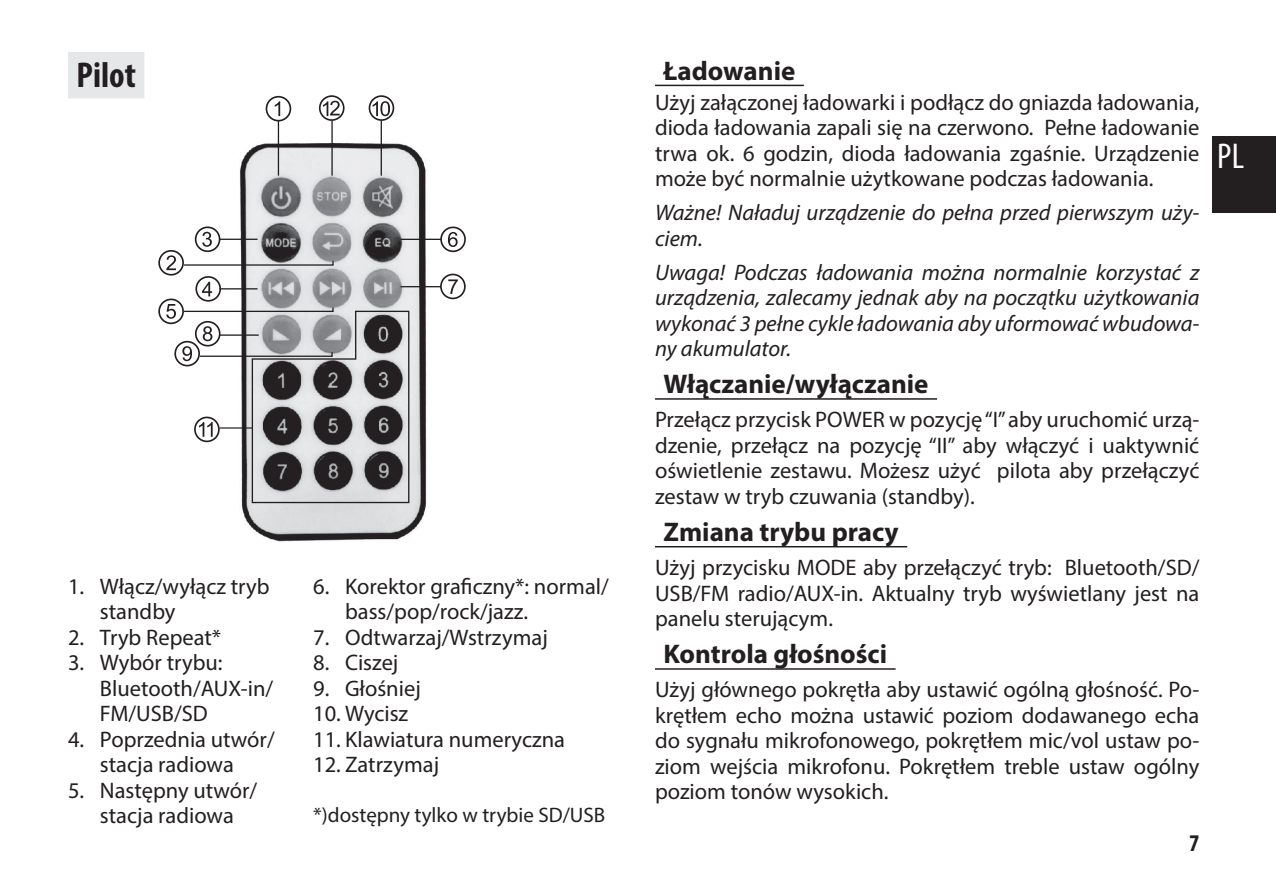
<style>
.page{position:relative;width:1276px;height:893px;background:#fff}
.page>*{position:absolute;margin:0;border:0;box-sizing:border-box;transform-origin:0 0}
.t1{font:700 condensed 36px "Myriad Pro";color:#231f20}
.t2{font:condensed 36px "Myriad Pro";color:#fff}
.t3{font:700 27px "Myriad Pro";color:#231f20}
.t4{font:700 condensed 24px "Myriad Pro";color:#231f20}
.t5{font:22.5px/25.5px "Myriad Pro";color:#231f20;text-align:justify}
.t6{font:italic 22.5px/25.5px "Myriad Pro";color:#231f20}
.t7{font:21px "Myriad Pro";color:#231f20}
</style>
<div class="page">
<div style="left:1212px;top:136px;width:64px;height:77px;background:#231f20"></div>
<img style="left:179px;top:111px;width:287px;height:431px">
<svg style="left:166px;top:255px;width:10px;height:15px"></svg>
<div style="left:319px;top:95px;width:25px;height:26px;border:2px solid #231f20;border-radius:50%"></div>
<div style="left:174px;top:341px;width:26px;height:25px;border:2px solid #231f20;border-radius:50%"></div>
<svg style="left:202px;top:282px;width:10px;height:14px"></svg>
<div style="left:195px;top:226px;width:25px;height:26px;border:2px solid #231f20;border-radius:50%"></div>
<svg style="left:166px;top:304px;width:10px;height:15px"></svg>
<div style="left:158px;top:250px;width:26px;height:26px;border:2px solid #231f20;border-radius:50%"></div>
<div style="left:158px;top:299px;width:26px;height:25px;border:2px solid #231f20;border-radius:50%"></div>
<div style="left:440px;top:274px;width:26px;height:25px;border:2px solid #231f20;border-radius:50%"></div>
<svg style="left:202px;top:232px;width:10px;height:15px"></svg>
<div style="left:369px;top:95px;width:25px;height:26px;border:2px solid #231f20;border-radius:50%"></div>
<svg style="left:448px;top:232px;width:10px;height:15px"></svg>
<div style="left:440px;top:227px;width:26px;height:25px;border:2px solid #231f20;border-radius:50%"></div>
<svg style="left:448px;top:279px;width:10px;height:15px"></svg>
<div style="left:195px;top:276px;width:26px;height:26px;border:2px solid #231f20;border-radius:50%"></div>
<svg style="left:275px;top:101px;width:5px;height:15px"></svg>
<svg style="left:372px;top:101px;width:18px;height:15px"></svg>
<svg style="left:323px;top:101px;width:17px;height:15px"></svg>
<div style="left:266px;top:96px;width:25px;height:25px;border:2px solid #231f20;border-radius:50%"></div>
<hr style="left:278px;top:121px;width:1px;height:55px;background:#231f20">
<hr style="left:331px;top:121px;width:2px;height:55px;background:#231f20">
<hr style="left:381px;top:121px;width:1px;height:55px;background:#231f20">
<hr style="left:400px;top:286px;width:41px;height:1px;background:#231f20">
<hr style="left:400px;top:239px;width:41px;height:1px;background:#231f20">
<hr style="left:220px;top:239px;width:37px;height:1px;background:#231f20">
<hr style="left:220px;top:288px;width:37px;height:1px;background:#231f20">
<svg style="left:183px;top:260px;width:151px;height:6px"></svg>
<svg style="left:182px;top:306px;width:228px;height:198px"></svg>
<div style="left:68px;top:52px;width:76px;height:46px;background:#e6e7e9"></div>
<hr style="left:655px;top:85px;width:149px;height:1px;background:#231f20">
<hr style="left:655px;top:398px;width:282px;height:2px;background:#231f20">
<hr style="left:655px;top:546px;width:252px;height:1px;background:#231f20">
<hr style="left:655px;top:668px;width:240px;height:2px;background:#231f20">
<h1 class="t1" style="left:77px;top:52px;width:61px">Pilot</h1>
<p class="t5" style="left:100px;top:573px;width:171px;text-indent:-32px">1. Włącz/wyłącz tryb standby</p>
<p class="t5" style="left:68px;top:624px;width:155px">2. Tryb Repeat*</p>
<p class="t5" style="left:100px;top:650px;width:175px;text-align:left;text-indent:-32px">3. Wybór trybu:<br>Bluetooth/AUX-in/<br>FM/USB/SD</p>
<p class="t5" style="left:68px;top:726px;width:208px;text-align:center">4. Poprzednia utwór/ stacja radiowa</p>
<p class="t5" style="left:68px;top:777px;width:191px;text-align:center">5. Następny utwór/ stacja radiowa</p>
<p class="t5" style="left:345px;top:573px;width:265px;text-indent:-32px">6. Korektor graficzny*: normal/ bass/pop/rock/jazz.</p>
<p class="t5" style="left:313px;top:624px;width:236px">7. Odtwarzaj/Wstrzymaj</p>
<p class="t5" style="left:313px;top:650px;width:87px">8. Ciszej</p>
<p class="t5" style="left:313px;top:675px;width:109px">9. Głośniej</p>
<p class="t5" style="left:313px;top:701px;width:97px">10. Wycisz</p>
<p class="t5" style="left:313px;top:726px;width:253px">11. Klawiatura numeryczna</p>
<p class="t5" style="left:313px;top:752px;width:127px">12. Zatrzymaj</p>
<p class="t7" style="left:313px;top:802px;width:294px">*)dostępny tylko w trybie SD/USB</p>
<p class="t3" style="left:663px;top:53px;width:133px">Ładowanie</p>
<p class="t5" style="left:655px;top:89px;width:546px">Użyj załączonej ładowarki i podłącz do gniazda ładowania, dioda ładowania zapali się na czerwono. Pełne ładowanie trwa ok. 6 godzin, dioda ładowania zgaśnie. Urządzenie może być normalnie użytkowane podczas ładowania.</p>
<p class="t6" style="left:655px;top:199px;width:546px">Ważne! Naładuj urządzenie do pełna przed pierwszym uży&shy;ciem.</p>
<p class="t6" style="left:655px;top:259px;width:546px;text-align:justify">Uwaga! Podczas ładowania można normalnie korzystać z urządzenia, zalecamy jednak aby na początku użytkowania wykonać 3 pełne cykle ładowania aby uformować wbudowa&shy;ny akumulator.</p>
<p class="t3" style="left:663px;top:367px;width:266px">Włączanie/wyłączanie</p>
<p class="t5" style="left:655px;top:407px;width:546px">Przełącz przycisk POWER w pozycję “I” aby uruchomić urzą&shy;dzenie, przełącz na pozycję “II” aby włączyć i uaktywnić oświetlenie zestawu. Możesz użyć pilota aby przełączyć zestaw w tryb czuwania (standby).</p>
<p class="t3" style="left:663px;top:514px;width:237px">Zmiana trybu pracy</p>
<p class="t5" style="left:655px;top:554px;width:546px">Użyj przycisku MODE aby przełączyć tryb: Bluetooth/SD/ USB/FM radio/AUX-in. Aktualny tryb wyświetlany jest na panelu sterującym.</p>
<p class="t3" style="left:663px;top:637px;width:225px">Kontrola głośności</p>
<p class="t5" style="left:655px;top:677px;width:546px">Użyj głównego pokrętła aby ustawić ogólną głośność. Po&shy;krętłem echo można ustawić poziom dodawanego echa do sygnału mikrofonowego, pokrętłem mic/vol ustaw po&shy;ziom wejścia mikrofonu. Pokrętłem treble ustaw ogólny poziom tonów wysokich.</p>
<p class="t4" style="left:1189px;top:828px;width:12px">7</p>
<h1 class="t2" style="left:1217px;top:135px;width:28px">PL</h1>
</div>
